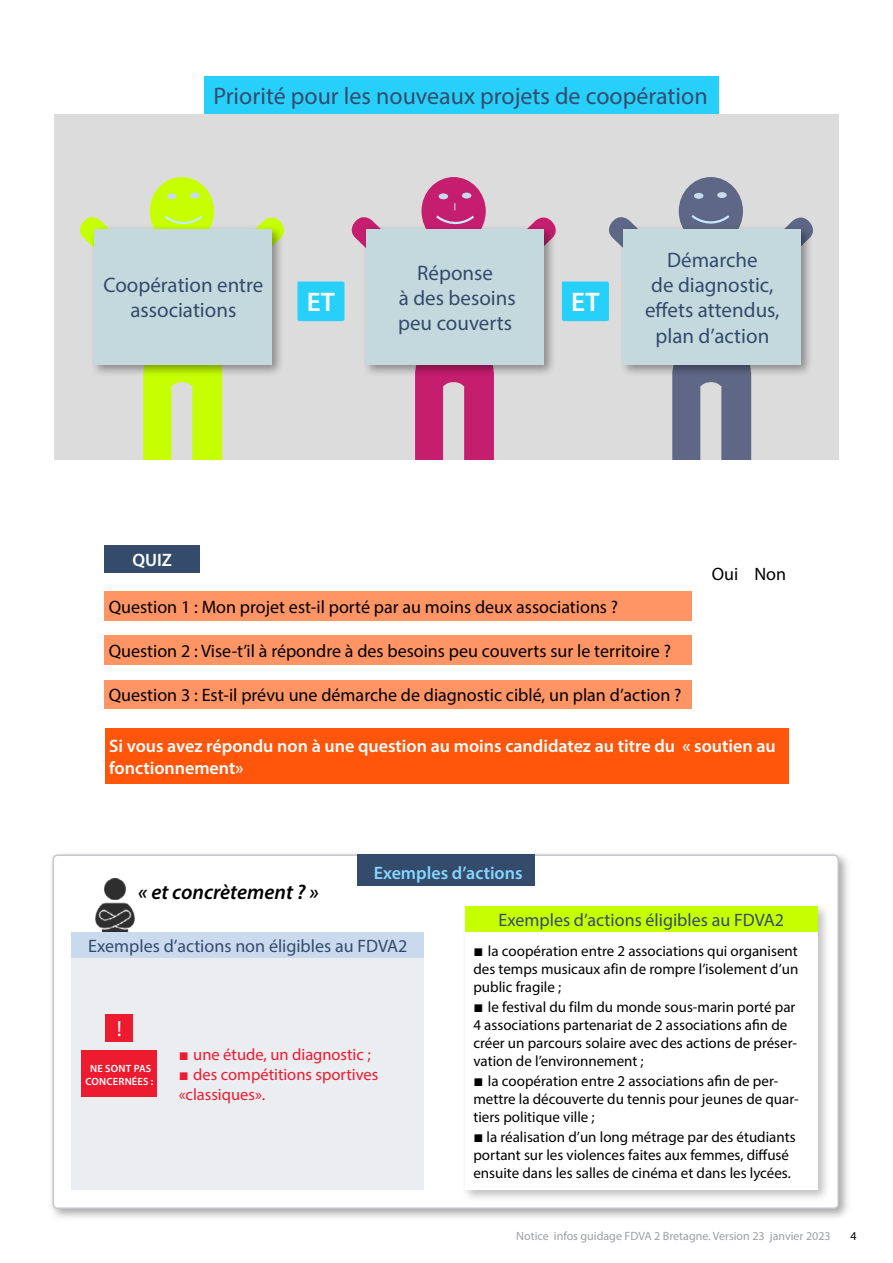
<style>
.page{position:relative;width:893px;height:1263px;background:#fff}
.page>*{position:absolute;margin:0;border:0;box-sizing:border-box;transform-origin:0 0}
.t1{font:600 27px "Myriad Pro";color:#fff}
.t2{font:24px "Myriad Pro";color:#344b6b}
.t3{font:22.05px "Myriad Pro";color:#fff}
.t4{font:21px/25.2px "Myriad Pro";color:#344b6b;text-align:center}
.t5{font:italic 600 21px "Myriad Pro";color:#000}
.t6{font:18px "Myriad Pro";color:#000}
.t7{font:600 18px/21.6px "Myriad Pro";color:#fff}
.t8{font:18px "Myriad Pro";color:#344b6b}
.t9{font:600 18px "Myriad Pro";color:#86d6ff}
.t10{font:16.5px/19.8px "Myriad Pro";color:#ed1b30}
.t11{font:15px/18px "Myriad Pro";color:#000}
.t12{font:12px "Myriad Pro";color:#9d9fa2}
.t13{font:12px "Myriad Pro";color:#000}
.t14{font:600 10.5px/12.6px "Myriad Pro";letter-spacing:.02em;color:#fff;text-align:center}
.s1{font-family:"Arial"}
.s2{font-family:"Arial";font-size:16.5px}
</style>
<div class="page">
<div style="left:54px;top:114px;width:785px;height:346px;background:#dddcdc"></div>
<div style="left:204px;top:77px;width:514px;height:37px;background:#27d0fb"></div>
<div style="left:297px;top:282px;width:47px;height:39px;background:#27d0fb"></div>
<div style="left:562px;top:282px;width:42px;height:39px;background:#27d0fb"></div>
<svg style="left:80px;top:177px;width:203px;height:283px"></svg>
<svg style="left:351px;top:177px;width:204px;height:283px"></svg>
<svg style="left:604px;top:177px;width:208px;height:283px"></svg>
<div style="left:90px;top:225px;width:195px;height:152px;background:#000;opacity:.38"></div>
<div style="left:94px;top:229px;width:178px;height:136px;background:#c4d9de"></div>
<div style="left:362px;top:225px;width:195px;height:152px;background:#000;opacity:.38"></div>
<div style="left:366px;top:229px;width:178px;height:136px;background:#c4d9de"></div>
<div style="left:619px;top:225px;width:195px;height:152px;background:#000;opacity:.38"></div>
<div style="left:623px;top:229px;width:178px;height:136px;background:#c4d9de"></div>
<div style="left:439px;top:193px;width:9px;height:6px;background:#c9daee;border-radius:50%"></div>
<div style="left:462px;top:193px;width:9px;height:6px;background:#c9daee;border-radius:50%"></div>
<svg style="left:162px;top:213px;width:43px;height:12px"></svg>
<div style="left:167px;top:193px;width:9px;height:6px;background:#c9daee;border-radius:50%"></div>
<div style="left:190px;top:193px;width:10px;height:6px;background:#c9daee;border-radius:50%"></div>
<svg style="left:434px;top:203px;width:43px;height:22px"></svg>
<svg style="left:689px;top:213px;width:43px;height:11px"></svg>
<div style="left:694px;top:193px;width:9px;height:6px;background:#c9daee;border-radius:50%"></div>
<div style="left:717px;top:192px;width:10px;height:6px;background:#c9daee;border-radius:50%"></div>
<div style="left:105px;top:729px;width:683px;height:55px;background:#ff560b"></div>
<div style="left:104px;top:680px;width:588px;height:29px;background:#ff9465"></div>
<div style="left:104px;top:635px;width:588px;height:30px;background:#ff9465"></div>
<div style="left:104px;top:592px;width:588px;height:29px;background:#ff9465"></div>
<div style="left:104px;top:545px;width:96px;height:28px;background:#344b6b"></div>
<div style="left:48px;top:850px;width:803px;height:371px;background:#000;opacity:.35"></div>
<div style="left:53px;top:855px;width:785px;height:353px;background:#fff;border-radius:4px"></div>
<div style="left:52px;top:854px;width:787px;height:355px;border:2px solid #c5c6cb;border-radius:4px"></div>
<img style="left:95px;top:878px;width:40px;height:54px">
<div style="left:71px;top:958px;width:353px;height:231px;background:#ebedf0"></div>
<div style="left:71px;top:932px;width:353px;height:26px;background:#c9daee"></div>
<div style="left:82px;top:1050px;width:75px;height:47px;background:#ed1b30"></div>
<div style="left:105px;top:1014px;width:28px;height:28px;background:#ed1b30"></div>
<div style="left:460px;top:902px;width:370px;height:300px;background:#000;opacity:.25"></div>
<div style="left:465px;top:907px;width:353px;height:282px;background:#fff"></div>
<div style="left:465px;top:907px;width:353px;height:25px;background:#c5ff00"></div>
<div style="left:357px;top:854px;width:177px;height:32px;background:#344b6b"></div>
<h2 class="t2" style="left:213px;top:81px;width:496px">Priorité pour les nouveaux projets de coopération</h2>
<h3 class="t4" style="left:103px;top:272px;width:161px">Coopération entre associations</h3>
<h3 class="t4" style="left:398px;top:260px;width:119px">Réponse<br>à des besoins peu couverts</h3>
<h1 class="t1" style="left:307px;top:285px;width:15px">ET</h1>
<h1 class="t1" style="left:571px;top:285px;width:15px">ET</h1>
<h3 class="t4" style="left:645px;top:247px;width:136px">Démarche<br>de diagnostic, effets attendus, plan d’action</h3>
<p class="t7" style="left:132px;top:549px;width:41px">QUIZ</p>
<p class="t6" style="left:109px;top:596px;width:511px">Question 1 : Mon projet est-il porté par au moins deux associations ?</p>
<p class="t6" style="left:712px;top:563px;width:76px">Oui Non</p>
<p class="t6" style="left:109px;top:639px;width:564px">Question 2 : Vise-t’il à répondre à des besoins peu couverts sur le territoire ?</p>
<p class="t6" style="left:109px;top:684px;width:574px">Question 3 : Est-il prévu une démarche de diagnostic ciblé, un plan d’action ?</p>
<p class="t7" style="left:109px;top:735px;width:668px">Si vous avez répondu non à une question au moins candidatez au titre du « soutien au fonctionnement»</p>
<h3 class="t5" style="left:138px;top:879px;width:182px">« et concrètement ? »</h3>
<p class="t9" style="left:374px;top:862px;width:150px">Exemples d’actions</p>
<p class="t8" style="left:499px;top:909px;width:287px">Exemples d’actions éligibles au FDVA2</p>
<p class="t8" style="left:88px;top:934px;width:321px">Exemples d’actions non éligibles au FDVA2</p>
<h3 class="t3" style="left:117px;top:1015px;width:7px">!</h3>
<p class="t14" style="left:85px;top:1062px;width:69px">ne sont pas concernées :</p>
<p class="t10" style="left:179px;top:1044px;width:194px"><span class="s1">■</span> une étude, un diagnostic ;</p>
<p class="t10" style="left:179px;top:1064px;width:201px"><span class="s1">■</span> des compétitions sportives «classiques».</p>
<p class="t11" style="left:473px;top:942px;width:327px;text-align:justify"><span class="s2">■</span> la coopération entre 2 associations qui organisent des temps musicaux afin de rompre l’isolement d’un public fragile ;</p>
<p class="t11" style="left:473px;top:998px;width:325px"><span class="s2">■</span> le festival du film du monde sous-marin porté par 4 associations partenariat de 2 associations afin de créer un parcours solaire avec des actions de préser&shy;vation de l’environnement ;</p>
<p class="t11" style="left:473px;top:1071px;width:327px"><span class="s2">■</span> la coopération entre 2 associations afin de per&shy;mettre la découverte du tennis pour jeunes de quar&shy;tiers politique ville ;</p>
<p class="t11" style="left:473px;top:1127px;width:324px"><span class="s2">■</span> la réalisation d’un long métrage par des étudiants portant sur les violences faites aux femmes, diffusé ensuite dans les salles de cinéma et dans les lycées.</p>
<p class="t12" style="left:516px;top:1229px;width:316px">Notice infos guidage FDVA 2 Bretagne. Version 23 janvier 2023</p>
<p class="t13" style="left:850px;top:1229px;width:8px">4</p>
</div>
